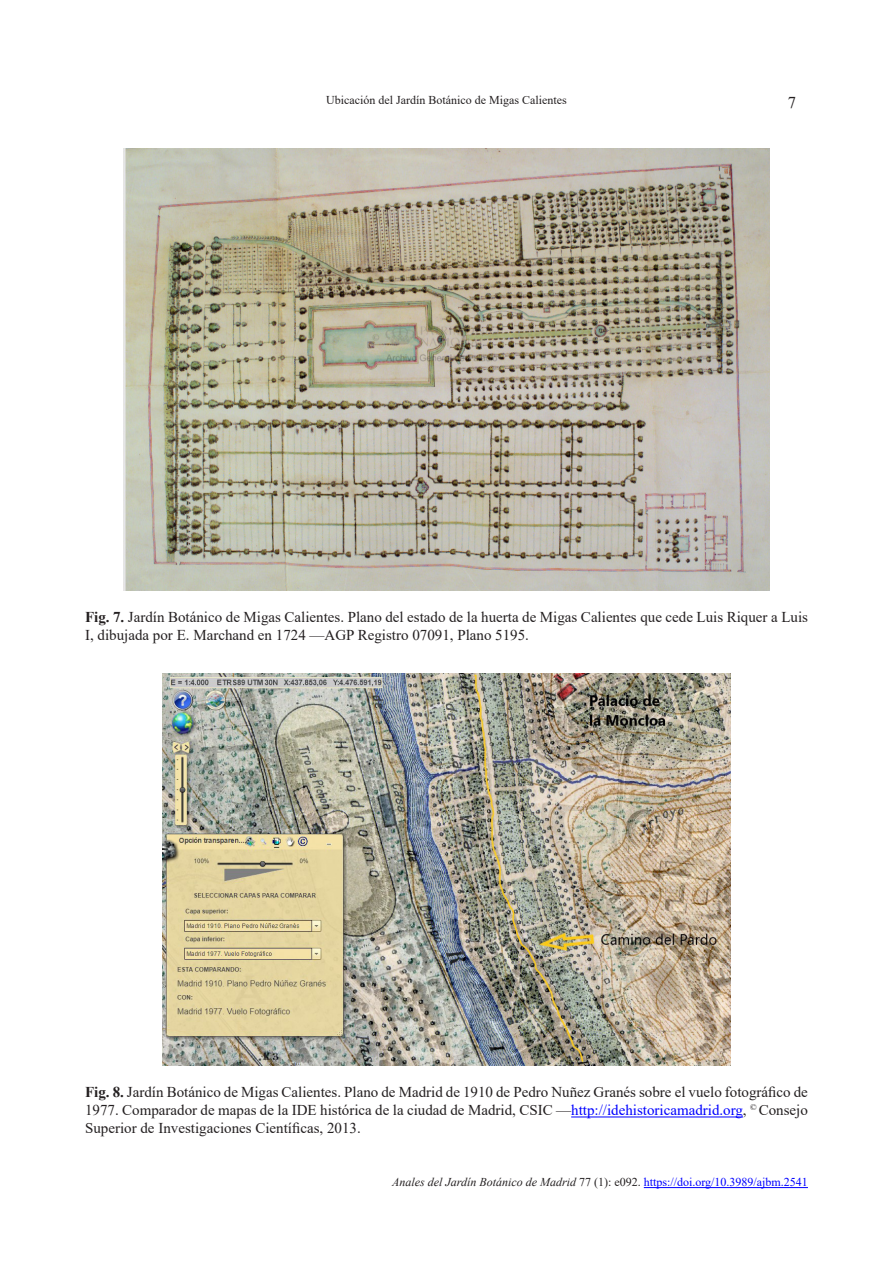
<style>
.page{position:relative;width:893px;height:1263px;background:#fff}
.page>*{position:absolute;margin:0;border:0;box-sizing:border-box;transform-origin:0 0}
.t1{font:16.5px "Times New Roman";color:#231f20}
.Titulo_articulo{font:15px/18px "Times New Roman";color:#231f20;text-align:justify}
.t2{font:12px "Times New Roman";color:#00f}
.t3{font:12px "Times New Roman";color:#231f20}
.s1{font-weight:700}
.s2{color:#00f}
.s3{font-style:italic;color:#231f20}
.s4{color:#231f20}
</style>
<div class="page">
<hr style="left:644px;top:1187px;width:164px;height:1px;background:#00f">
<hr style="left:571px;top:1116px;width:172px;height:1px;background:#00f">
<img style="left:124px;top:149px;width:645px;height:441px">
<img style="left:163px;top:673px;width:567px;height:393px">
<p class="t3" style="left:326px;top:92px;width:242px">Ubicación del Jardín Botánico de Migas Calientes</p>
<p class="t1" style="left:788px;top:90px;width:10px">7</p>
<p class="Titulo_articulo" style="left:85px;top:607px;width:724px"><span class="s1">Fig. 7.</span> Jardín Botánico de Migas Calientes. Plano del estado de la huerta de Migas Calientes que cede Luis Riquer a Luis<br>I, dibujada por E. Marchand en 1724 —AGP Registro 07091, Plano 5195.</p>
<p class="Titulo_articulo" style="left:85px;top:1083px;width:724px"><span class="s1">Fig. 8.</span> Jardín Botánico de Migas Calientes. Plano de Madrid de 1910 de Pedro Nuñez Granés sobre el vuelo fotográfico de 1977. Comparador de mapas de la IDE histórica de la ciudad de Madrid, CSIC —<span class="s2">http://idehistoricamadrid.org</span>, <sup>©</sup> Consejo Superior de Investigaciones Científicas, 2013.</p>
<p class="t2" style="left:392px;top:1174px;width:417px"><span class="s3">Anales del Jardín Botánico de Madrid</span> <span class="s4">77 (1): e092.</span> https://doi.org/10.3989/ajbm.2541</p>
</div>
